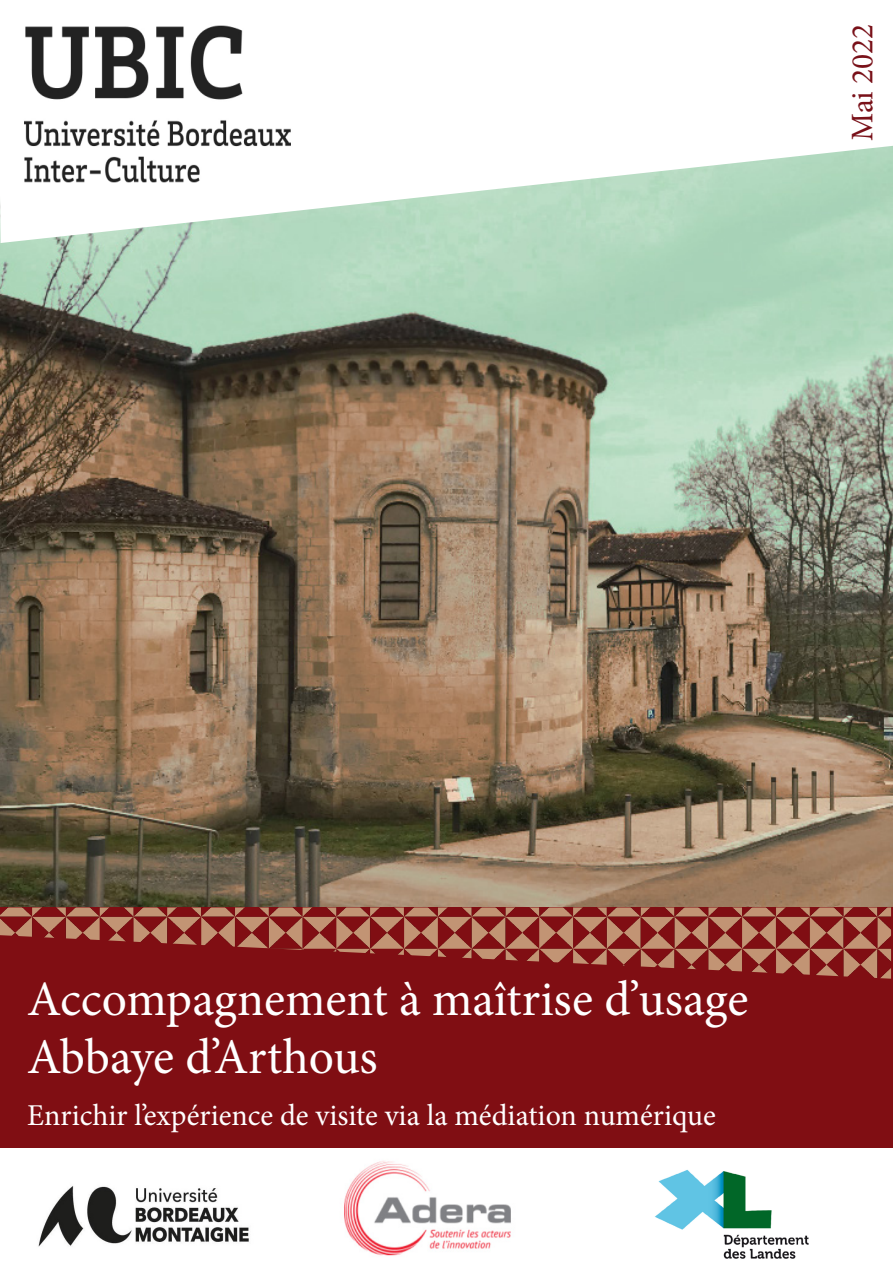
<style>
.page{position:relative;width:893px;height:1263px;background:#fff}
.page>*{position:absolute;margin:0;border:0;box-sizing:border-box;transform-origin:0 0}
.t1{font:49.95px "Minion Pro";letter-spacing:-.005em;color:#fff}
.t2{font:49.5px "Minion Pro";letter-spacing:-.005em;color:#fff}
.t3{font:31.5px "Minion Pro";color:#791119}
.t4{font:30.3px "Minion Pro";color:#fff}
</style>
<div class="page">
<img style="left:0;top:243px;width:893px;height:664px">
<svg style="left:0;top:145px;width:893px;height:98px"></svg>
<div style="left:0;top:907px;width:893px;height:241px;background:#800e13"></div>
<img style="left:38px;top:1186px;width:211px;height:61px">
<img style="left:344px;top:1161px;width:167px;height:95px">
<img style="left:655px;top:1169px;width:154px;height:90px">
<img style="left:0;top:907px;width:891px;height:72px">
<img style="left:16px;top:25px;width:283px;height:166px">
<p class="t3" style="left:841px;top:141px;width:119px;rotate:-90deg">Mai 2022</p>
<p class="t2" style="left:27px;top:966px;width:723px">Accompagnement à maîtrise d’usage</p>
<p class="t1" style="left:27px;top:1023px;width:352px">Abbaye d’Arthous</p>
<p class="t4" style="left:27px;top:1095px;width:690px">Enrichir l’expérience de visite via la médiation numérique</p>
</div>
